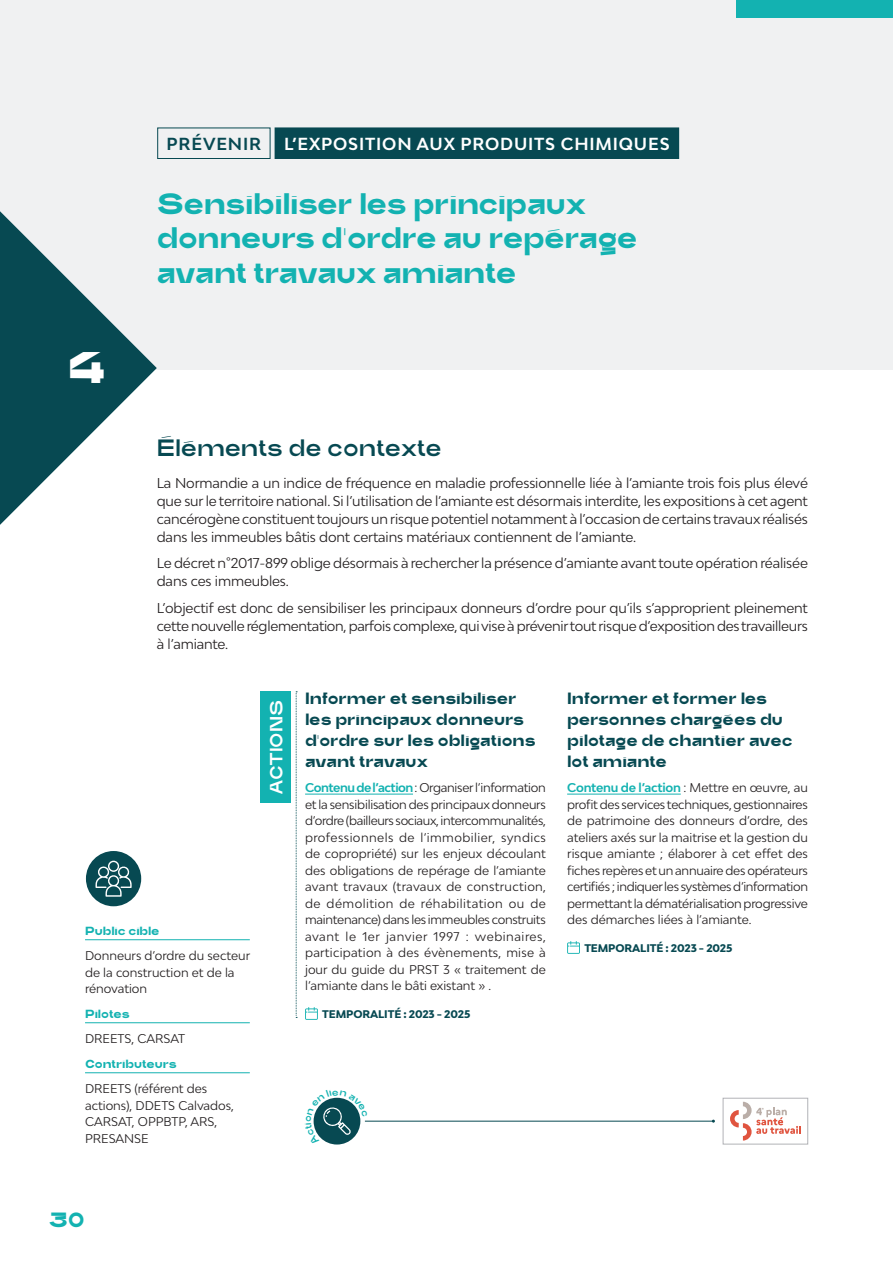
<style>
.page{position:relative;width:893px;height:1263px;background:#fff}
.page>*{position:absolute;margin:0;border:0;box-sizing:border-box;transform-origin:0 0}
.t1{font:900 45px "Trash";color:#fff}
.t2{font:700 30px/34.5px "Trash";letter-spacing:-.01em;color:#13b2b1}
.t3{font:500 24px "Trash";color:#074952}
.t4{font:700 21px "Trash";color:#13b2b1}
.t5{font:500 18px "Trash";color:#fff}
.t6{font:700 16.5px/21px "Trash";color:#074952}
.t7{font:700 16.5px "Bw Modelica";letter-spacing:.05em;color:#fff}
.t8{font:700 16.5px "Bw Modelica";letter-spacing:.05em;color:#074952}
.t9{font:13.5px/18px "Bw Modelica";letter-spacing:-.01em;color:#231f20;text-align:justify}
.t10{font:12px/16.5px "Bw Modelica";color:#231f20;text-align:justify}
.t11{font:700 12px "Trash";color:#13b2b1}
.t12{font:800 10.5px "Bw Modelica";letter-spacing:-.01em;color:#074952}
.s1{font-weight:700;color:#13b2b1}
</style>
<div class="page">
<div style="left:0;top:0;width:893px;height:369px;background:#f0f1f2"></div>
<svg style="left:0;top:211px;width:157px;height:314px;fill:#084a53"></svg>
<hr style="left:305px;top:794px;width:108px;height:1px;background:#13b2b1">
<svg style="left:305px;top:1007px;width:13px;height:13px"></svg>
<hr style="left:567px;top:794px;width:114px;height:1px;background:#13b2b1">
<svg style="left:567px;top:941px;width:13px;height:13px"></svg>
<div style="left:260px;top:691px;width:31px;height:112px;background:#13b2b1"></div>
<svg style="left:296px;top:691px;width:1px;height:327px"></svg>
<hr style="left:85px;top:939px;width:165px;height:1px;background:#13b2b1">
<hr style="left:85px;top:1022px;width:165px;height:1px;background:#13b2b1">
<hr style="left:85px;top:1072px;width:165px;height:1px;background:#13b2b1">
<div style="left:86px;top:851px;width:55px;height:55px;background:#074952;border-radius:50%"></div>
<svg style="left:95px;top:861px;width:37px;height:36px"></svg>
<div style="left:736px;top:0;width:157px;height:17px;background:#13b2b1"></div>
<div style="left:157px;top:128px;width:113px;height:31px;border:1px solid #074952"></div>
<div style="left:275px;top:128px;width:404px;height:30px;background:#074952"></div>
<div style="left:275px;top:128px;width:404px;height:31px;border:1px solid #074952"></div>
<hr style="left:365px;top:1121px;width:348px;height:1px;background:#074952">
<svg style="left:730px;top:1102px;width:71px;height:38px"></svg>
<div style="left:723px;top:1098px;width:85px;height:46px;border:1px solid #b2b3b7"></div>
<svg style="left:313px;top:1097px;width:55px;height:48px"></svg>
<h3 class="t8" style="left:167px;top:133px;width:96px">PRÉVENIR</h3>
<h3 class="t7" style="left:284px;top:133px;width:387px">L’EXPOSITION AUX PRODUITS CHIMIQUES</h3>
<h1 class="t1" style="left:68px;top:339px;width:40px">4</h1>
<h2 class="t2" style="left:157px;top:186px;width:482px">Sensibiliser les principaux donneurs d’ordre au repérage avant travaux amiante</h2>
<h3 class="t3" style="left:157px;top:433px;width:287px">Éléments de contexte</h3>
<p class="t9" style="left:157px;top:473px;width:653px">La Normandie a un indice de fréquence en maladie professionnelle liée à l’amiante trois fois plus élevé que sur le territoire national. Si l’utilisation de l’amiante est désormais interdite, les expositions à cet agent cancérogène constituent toujours un risque potentiel notamment à l’occasion de certains travaux réalisés dans les immeubles bâtis dont certains matériaux contiennent de l’amiante.</p>
<p class="t9" style="left:157px;top:554px;width:653px">Le décret n°2017-899 oblige désormais à rechercher la présence d’amiante avant toute opération réalisée dans ces immeubles.</p>
<p class="t9" style="left:157px;top:598px;width:653px">L’objectif est donc de sensibiliser les principaux donneurs d’ordre pour qu’ils s’approprient pleinement cette nouvelle réglementation, parfois complexe, qui vise à prévenir tout risque d’exposition des travailleurs à l’amiante.</p>
<h3 class="t5" style="left:265px;top:795px;width:96px;rotate:-90deg">ACTIONS</h3>
<p class="t11" style="left:85px;top:923px;width:76px">Public cible</p>
<p class="t10" style="left:85px;top:947px;width:167px;text-align:left">Donneurs d’ordre du secteur de la construction et de la rénovation</p>
<p class="t11" style="left:85px;top:1006px;width:46px">Pilotes</p>
<p class="t10" style="left:85px;top:1030px;width:102px">DREETS, CARSAT</p>
<p class="t11" style="left:85px;top:1056px;width:93px">Contributeurs</p>
<p class="t10" style="left:85px;top:1080px;width:151px;text-align:left">DREETS (référent des actions), DDETS Calvados,<br>CARSAT, OPPBTP, ARS,<br>PRESANSE</p>
<h3 class="t6" style="left:305px;top:688px;width:232px">Informer et sensibiliser les principaux donneurs d’ordre sur les obligations avant travaux</h3>
<p class="t10" style="left:305px;top:779px;width:242px"><span class="s1">Contenu de l’action</span>: Organiser l’information et la sensibilisation des principaux donneurs d’ordre (bailleurs sociaux, intercommunalités, professionnels de l’immobilier, syndics de copropriété) sur les enjeux découlant des obligations de repérage de l’amiante avant travaux (travaux de construction, de démolition de réhabilitation ou de maintenance) dans les immeubles construits avant le 1er janvier 1997 : webinaires, participation à des évènements, mise à jour du guide du PRST 3 « traitement de l’amiante dans le bâti existant » .</p>
<p class="t12" style="left:322px;top:1007px;width:150px">TEMPORALITÉ : 2023 - 2025</p>
<h3 class="t6" style="left:567px;top:688px;width:227px">Informer et former les personnes chargées du pilotage de chantier avec lot amiante</h3>
<p class="t10" style="left:567px;top:779px;width:242px"><span class="s1">Contenu de l’action</span> : Mettre en œuvre, au profit des services techniques, gestionnaires de patrimoine des donneurs d’ordre, des ateliers axés sur la maitrise et la gestion du risque amiante ; élaborer à cet effet des fiches repères et un annuaire des opérateurs certifiés ; indiquer les systèmes d’information permettant la dématérialisation progressive des démarches liées à l’amiante.</p>
<p class="t12" style="left:584px;top:941px;width:150px">TEMPORALITÉ : 2023 - 2025</p>
<h3 class="t4" style="left:49px;top:1207px;width:37px">30</h3>
</div>
